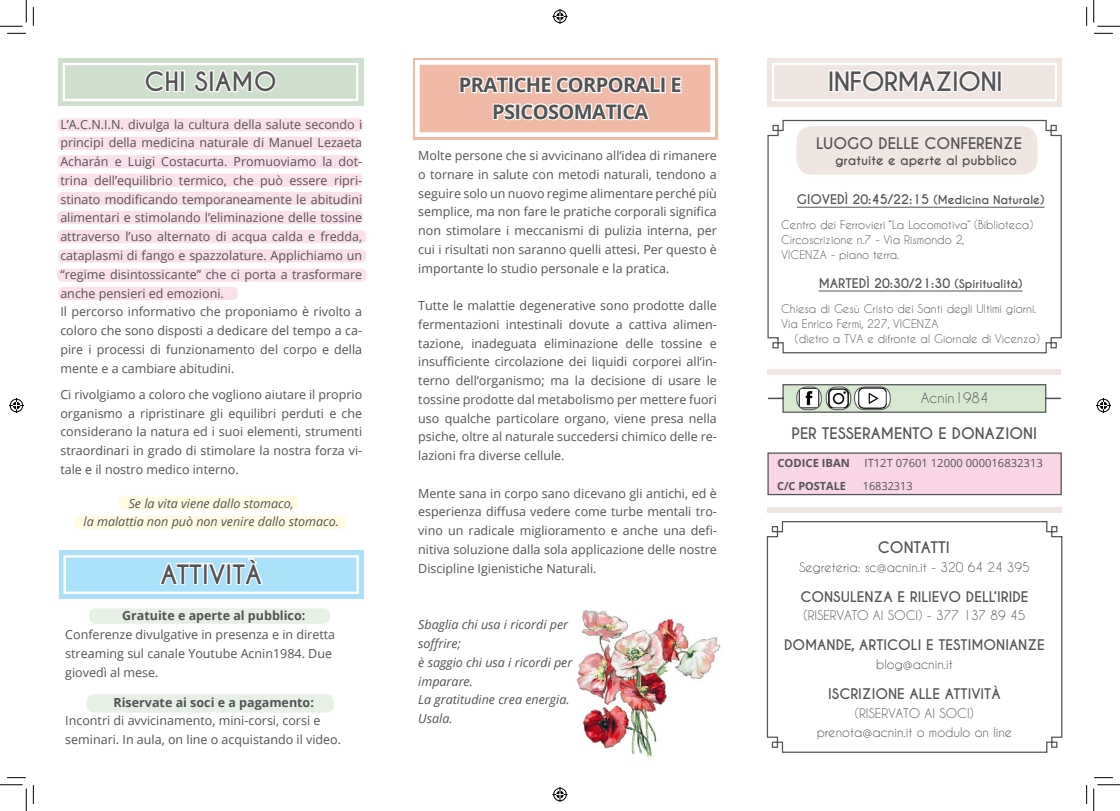
<style>
.page{position:relative;width:1120px;height:811px;background:#fff}
.page>*{position:absolute;margin:0;border:0;box-sizing:border-box;transform-origin:0 0}
.t1{font:700 25px "Caviar Dreams";letter-spacing:-.015em;color:#535355}
.t2{font:700 20px/26.9px "Open Sans";letter-spacing:-.03em;color:#535355;text-align:center}
.t3{font:700 15px "Caviar Dreams";color:#535355}
.t4{font:700 13.75px "Caviar Dreams";color:#535355}
.t5{font:13.75px "Caviar Dreams";color:#535355}
.t6{font:12.5px/18.8px "Open Sans";color:#535355;text-align:justify}
.t7{font:italic 12.5px/18.8px "Open Sans";color:#535355;text-align:center}
.t8{font:12.5px/18.8px "Caviar Dreams";color:#535355;text-align:center}
.t9{font:700 12.5px "Caviar Dreams";color:#535355}
.t10{font:700 12.5px "Open Sans";color:#535355}
.t11{font:11.25px/15px "Caviar Dreams";color:#535355}
.t12{font:11.25px "Open Sans";color:#535355}
.t13{font:700 11.25px "Open Sans";color:#535355}
.s1{font-size:11.25px}
</style>
<div class="page">
<div style="left:119px;top:496px;width:179px;height:13px;background:#fffce0;border-radius:5px"></div>
<div style="left:75px;top:516px;width:271px;height:13px;background:#fffce0;border-radius:5px"></div>
<div style="left:58px;top:287px;width:179px;height:13px;background:#fbdfeb;border-radius:5px"></div>
<div style="left:57px;top:268px;width:309px;height:14px;background:#fbdfeb;border-radius:5px"></div>
<div style="left:58px;top:249px;width:308px;height:13px;background:#fbdfeb;border-radius:5px"></div>
<div style="left:57px;top:230px;width:309px;height:13px;background:#fbdfeb;border-radius:5px"></div>
<div style="left:86px;top:694px;width:247px;height:18px;background:#e6f0e5;border-radius:8px"></div>
<div style="left:89px;top:608px;width:241px;height:16px;background:#e6f0e5;border-radius:6px"></div>
<div style="left:57px;top:174px;width:305px;height:13px;background:#fbdfeb;border-radius:5px"></div>
<div style="left:58px;top:137px;width:301px;height:13px;background:#fbdfeb;border-radius:5px"></div>
<div style="left:57px;top:155px;width:302px;height:13px;background:#fbdfeb;border-radius:5px"></div>
<div style="left:57px;top:192px;width:306px;height:13px;background:#fbdfeb;border-radius:5px"></div>
<div style="left:57px;top:211px;width:306px;height:13px;background:#fbdfeb;border-radius:5px"></div>
<div style="left:57px;top:118px;width:306px;height:13px;background:#fbdfeb;border-radius:5px"></div>
<svg style="left:58px;top:58px;width:306px;height:48px"></svg>
<svg style="left:59px;top:550px;width:305px;height:49px;background:#bae5fa"></svg>
<svg style="left:766px;top:521px;width:296px;height:232px"></svg>
<div style="left:767px;top:369px;width:293px;height:6px;background:#efe5e1"></div>
<div style="left:767px;top:507px;width:294px;height:5px;background:#efe5e1"></div>
<svg style="left:768px;top:384px;width:293px;height:29px;background:#ccd8c7"></svg>
<div style="left:767px;top:453px;width:293px;height:41px;background:#fad5e5"></div>
<div style="left:767px;top:452px;width:294px;height:43px;border:1px solid #535355"></div>
<img style="left:796px;top:387px;width:25px;height:23px">
<div style="left:796px;top:387px;width:25px;height:23px;border:1px solid #535355;border-radius:10px"></div>
<img style="left:827px;top:388px;width:21px;height:20px">
<div style="left:825px;top:387px;width:25px;height:23px;border:1px solid #535355;border-radius:10px"></div>
<svg style="left:854px;top:387px;width:35px;height:23px"></svg>
<img style="left:858px;top:387px;width:28px;height:23px">
<div style="left:854px;top:387px;width:36px;height:23px;border:1px solid #535355;border-radius:10px"></div>
<svg style="left:767px;top:58px;width:295px;height:49px"></svg>
<div style="left:996px;top:70px;width:5px;height:22px;border:2px solid #fff"></div>
<svg style="left:767px;top:119px;width:295px;height:235px"></svg>
<svg style="left:413px;top:58px;width:305px;height:82px"></svg>
<img style="left:577px;top:610px;width:144px;height:147px">
<svg style="left:7px;top:33px;width:19px;height:1px"></svg>
<svg style="left:1094px;top:33px;width:18px;height:1px"></svg>
<svg style="left:7px;top:777px;width:19px;height:1px"></svg>
<svg style="left:1094px;top:777px;width:18px;height:1px"></svg>
<svg style="left:33px;top:7px;width:1px;height:19px"></svg>
<svg style="left:33px;top:785px;width:1px;height:19px"></svg>
<svg style="left:0;top:0;width:27px;height:27px"></svg>
<svg style="left:0;top:784px;width:27px;height:27px"></svg>
<svg style="left:1093px;top:0;width:26px;height:27px"></svg>
<svg style="left:1093px;top:784px;width:26px;height:27px"></svg>
<svg style="left:552px;top:9px;width:15px;height:15px"></svg>
<svg style="left:552px;top:787px;width:15px;height:15px"></svg>
<svg style="left:9px;top:398px;width:15px;height:15px"></svg>
<svg style="left:1096px;top:398px;width:14px;height:15px"></svg>
<h1 class="t1" style="left:144px;top:66px;width:134px">CHI SIAMO</h1>
<p class="t6" style="left:60px;top:114px;width:303px;text-align:left">L’A.C.N.I.N. divulga la cultura della salute secondo i principi della medicina naturale di Manuel Lezaeta Acharán e Luigi Costacurta. Promuoviamo la dot&shy;trina dell’equilibrio termico, che può essere ripri&shy;stinato modificando temporaneamente le abitudini alimentari e stimolando l’eliminazione delle tossine attraverso l’uso alternato di acqua calda e fredda, cataplasmi di fango e spazzolature. Applichiamo un “regime disintossicante” che ci porta a trasformare anche pensieri ed emozioni.<br>Il percorso informativo che proponiamo è rivolto a coloro che sono disposti a dedicare del tempo a ca&shy;pire i processi di funzionamento del corpo e della mente e a cambiare abitudini.</p>
<p class="t6" style="left:60px;top:384px;width:303px">Ci rivolgiamo a coloro che vogliono aiutare il proprio organismo a ripristinare gli equilibri perduti e che considerano la natura ed i suoi elementi, strumenti straordinari in grado di stimolare la nostra forza vi&shy;tale e il nostro medico interno.</p>
<p class="t7" style="left:84px;top:493px;width:257px">Se la vita viene dallo stomaco,<br>la malattia non può non venire dallo stomaco.</p>
<h1 class="t1" style="left:160px;top:559px;width:103px">ATTIVITÀ</h1>
<p class="t10" style="left:122px;top:607px;width:184px">Gratuite e aperte al pubblico:</p>
<p class="t6" style="left:65px;top:625px;width:271px;text-align:left">Conferenze divulgative in presenza e in diretta streaming sul canale Youtube Acnin1984. Due giovedì al mese.</p>
<p class="t10" style="left:113px;top:693px;width:202px">Riservate ai soci e a pagamento:</p>
<p class="t6" style="left:65px;top:711px;width:277px">Incontri di avvicinamento, mini-corsi, corsi e seminari. In aula, on line o acquistando il video.</p>
<h2 class="t2" style="left:459px;top:71px;width:224px">PRATICHE CORPORALI E<br>PSICOSOMATICA</h2>
<p class="t6" style="left:418px;top:146px;width:300px">Molte persone che si avvicinano all‘idea di rimanere o tornare in salute con metodi naturali, tendono a seguire solo un nuovo regime alimentare perché più semplice, ma non fare le pratiche corporali significa non stimolare i meccanismi di pulizia interna, per cui i risultati non saranno quelli attesi. Per questo è importante lo studio personale e la pratica.</p>
<p class="t6" style="left:418px;top:296px;width:300px">Tutte le malattie degenerative sono prodotte dalle fermentazioni intestinali dovute a cattiva alimen&shy;tazione, inadeguata eliminazione delle tossine e insufficiente circolazione dei liquidi corporei all‘in&shy;terno dell‘organismo; ma la decisione di usare le tossine prodotte dal metabolismo per mettere fuori uso qualche particolare organo, viene presa nella psiche, oltre al naturale succedersi chimico delle re&shy;lazioni fra diverse cellule.</p>
<p class="t6" style="left:418px;top:483px;width:300px">Mente sana in corpo sano dicevano gli antichi, ed è esperienza diffusa vedere come turbe mentali tro&shy;vino un radicale miglioramento e anche una defi&shy;nitiva soluzione dalla sola applicazione delle nostre Discipline Igienistiche Naturali.</p>
<p class="t7" style="left:418px;top:615px;width:156px;text-align:left">Sbaglia chi usa i ricordi per soffrire;<br>è saggio chi usa i ricordi per imparare.<br>La gratitudine crea energia.<br>Usala.</p>
<h1 class="t1" style="left:827px;top:66px;width:176px">INFORMAZIONI</h1>
<p class="t3" style="left:815px;top:134px;width:208px">LUOGO DELLE CONFERENZE</p>
<p class="t9" style="left:834px;top:153px;width:183px">gratuite e aperte al pubblico</p>
<p class="t9" style="left:796px;top:192px;width:249px">GIOVEDÌ 20:45/22:15 <span class="s1">(Medicina Naturale)</span></p>
<p class="t11" style="left:780px;top:217px;width:253px">Centro dei Ferrovieri “La Locomotiva“ (Biblioteca)<br>Circoscrizione n.7 - Via Rismondo 2,<br>VICENZA - piano terra.</p>
<p class="t9" style="left:818px;top:276px;width:205px">MARTEDÌ 20:30/21:30 <span class="s1">(Spiritualità)</span></p>
<p class="t11" style="left:780px;top:301px;width:257px">Chiesa di Gesù Cristo dei Santi degli Ultimi giorni.<br>Via Enrico Fermi, 227, VICENZA</p>
<p class="t11" style="left:794px;top:331px;width:246px">(dietro a TVA e difronte al Giornale di Vicenza)</p>
<p class="t5" style="left:920px;top:390px;width:69px">Acnin1984</p>
<p class="t3" style="left:791px;top:424px;width:247px">PER TESSERAMENTO E DONAZIONI</p>
<p class="t13" style="left:777px;top:455px;width:74px">CODICE IBAN</p>
<p class="t12" style="left:864px;top:455px;width:180px">IT12T 07601 12000 000016832313</p>
<p class="t13" style="left:777px;top:478px;width:70px">C/C POSTALE</p>
<p class="t12" style="left:862px;top:478px;width:51px">16832313</p>
<p class="t3" style="left:877px;top:538px;width:73px">CONTATTI</p>
<p class="t8" style="left:798px;top:557px;width:232px">Segreteria: sc@acnin.it - 320 64 24 395</p>
<p class="t4" style="left:800px;top:588px;width:229px">CONSULENZA E RILIEVO DELL‘IRIDE</p>
<p class="t8" style="left:803px;top:606px;width:223px">(RISERVATO AI SOCI) - 377 137 89 45</p>
<p class="t4" style="left:783px;top:637px;width:262px">DOMANDE, ARTICOLI E TESTIMONIANZE</p>
<p class="t8" style="left:875px;top:655px;width:78px">blog@acnin.it</p>
<p class="t4" style="left:828px;top:685px;width:174px">ISCRIZIONE ALLE ATTIVITÀ</p>
<p class="t8" style="left:816px;top:703px;width:197px">(RISERVATO AI SOCI) prenota@acnin.it o modulo on line</p>
</div>
